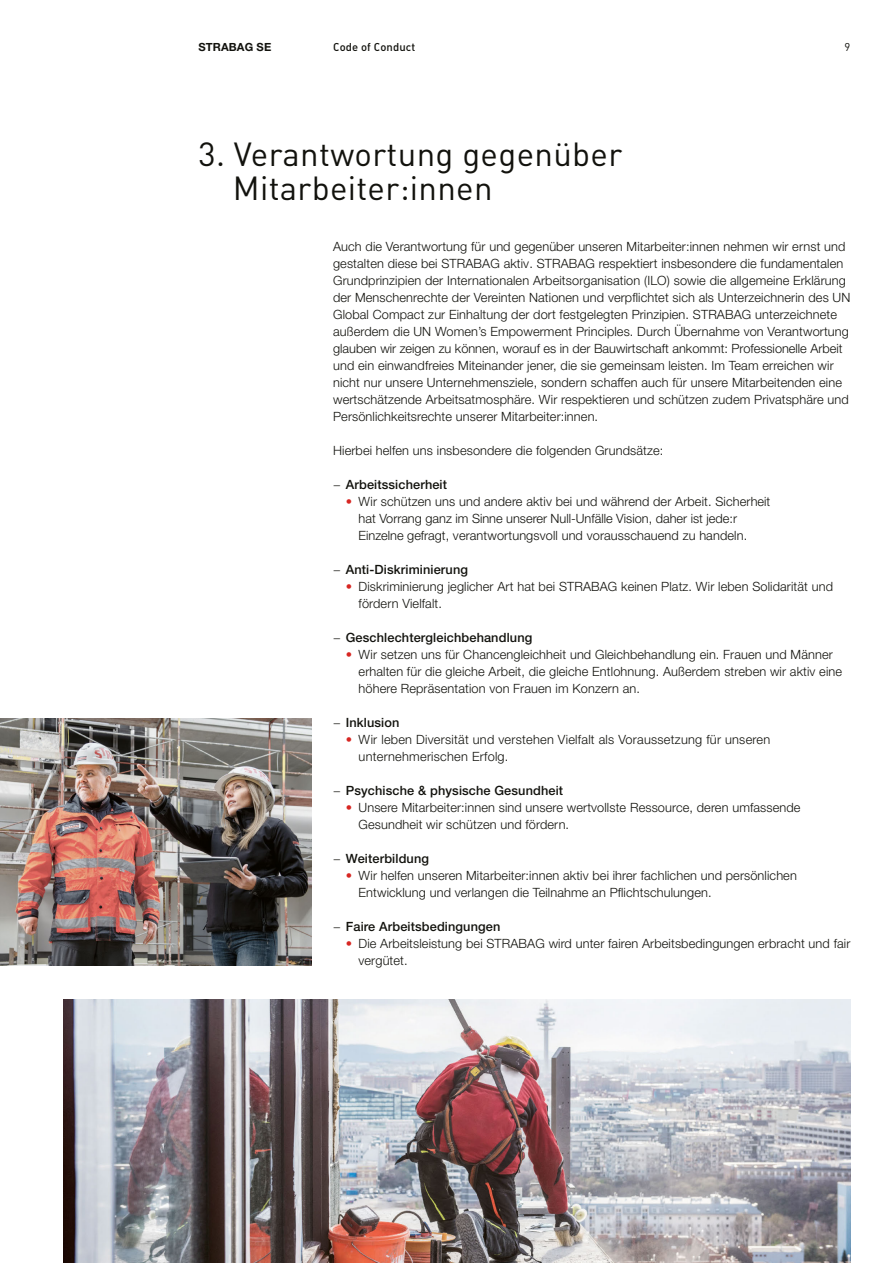
<style>
.page{position:relative;width:893px;height:1263px;background:#fff}
.page>*{position:absolute;margin:0;border:0;box-sizing:border-box;transform-origin:0 0}
.t1{font:33px/34px "DIN Pro";letter-spacing:.01em;color:#12120d}
.t2{font:300 12.75px/17px "Helvetica Neue LT Pro";letter-spacing:.01em;color:#12120d}
.t3{font:500 12.75px "Helvetica Neue LT Pro";letter-spacing:.01em;color:#12120d}
.t4{font:500 11.25px "DIN Pro";letter-spacing:.01em;color:#12120d}
.t5{font:700 11.25px "Helvetica Neue LT Pro";letter-spacing:.01em;color:#12120d}
.t6{font:11.25px "DIN Pro";color:#12120d}
.s1{font-weight:300}
.s2{color:#d72622}
</style>
<div class="page">
<img style="left:0;top:718px;width:312px;height:247px">
<img style="left:64px;top:999px;width:786px;height:264px">
<p class="t5" style="left:198px;top:40px;width:74px">STRABAG SE</p>
<p class="t4" style="left:333px;top:39px;width:84px">Code of Conduct</p>
<p class="t6" style="left:845px;top:39px;width:7px">9</p>
<h1 class="t1" style="left:233px;top:136px;width:391px;text-indent:-34px">3. Verantwortung gegenüber<br>Mitarbeiter:innen</h1>
<p class="t2" style="left:333px;top:238px;width:519px">Auch die Verantwortung für und gegenüber unseren Mitarbeiter:innen nehmen wir ernst und gestalten diese bei STRABAG aktiv. STRABAG respektiert insbesondere die fundamentalen Grundprinzipien der Internationalen Arbeitsorganisation (ILO) sowie die allgemeine Erklärung der Menschenrechte der Vereinten Nationen und verpflichtet sich als Unterzeichnerin des UN Global Compact zur Einhaltung der dort festgelegten Prinzipien. STRABAG unterzeichnete außerdem die UN Women’s Empowerment Principles. Durch Übernahme von Verantwortung glauben wir zeigen zu können, worauf es in der Bauwirtschaft ankommt: Professionelle Arbeit und ein einwandfreies Miteinander jener, die sie gemeinsam leisten. Im Team erreichen wir nicht nur unsere Unternehmensziele, sondern schaffen auch für unsere Mitarbeitenden eine wertschätzende Arbeitsatmosphäre. Wir respektieren und schützen zudem Privatsphäre und Persönlichkeitsrechte unserer Mitarbeiter:innen.</p>
<p class="t2" style="left:333px;top:442px;width:332px">Hierbei helfen uns insbesondere die folgenden Grundsätze:</p>
<p class="t3" style="left:333px;top:477px;width:115px"><span class="s1">−</span> Arbeitssicherheit</p>
<p class="t2" style="left:359px;top:493px;width:413px;text-indent:-13px"><span class="s2">•</span> Wir schützen uns und andere aktiv bei und während der Arbeit. Sicherheit hat Vorrang ganz im Sinne unserer Null-Unfälle Vision, daher ist jede:r<br>Einzelne gefragt, verantwortungsvoll und vorausschauend zu handeln.</p>
<p class="t3" style="left:333px;top:562px;width:136px"><span class="s1">−</span> Anti-Diskriminierung</p>
<p class="t2" style="left:359px;top:578px;width:476px;text-indent:-13px"><span class="s2">•</span> Diskriminierung jeglicher Art hat bei STRABAG keinen Platz. Wir leben Solidarität und fördern Vielfalt.</p>
<p class="t3" style="left:333px;top:630px;width:201px"><span class="s1">−</span> Geschlechtergleichbehandlung</p>
<p class="t2" style="left:359px;top:646px;width:485px;text-indent:-13px"><span class="s2">•</span> Wir setzen uns für Chancengleichheit und Gleichbehandlung ein. Frauen und Männer erhalten für die gleiche Arbeit, die gleiche Entlohnung. Außerdem streben wir aktiv eine höhere Repräsentation von Frauen im Konzern an.</p>
<p class="t3" style="left:333px;top:715px;width:68px"><span class="s1">−</span> Inklusion</p>
<p class="t2" style="left:359px;top:731px;width:413px;text-indent:-13px"><span class="s2">•</span> Wir leben Diversität und verstehen Vielfalt als Voraussetzung für unseren unternehmerischen Erfolg.</p>
<p class="t3" style="left:333px;top:783px;width:232px"><span class="s1">−</span> Psychische &amp; physische Gesundheit</p>
<p class="t2" style="left:359px;top:799px;width:443px;text-indent:-13px"><span class="s2">•</span> Unsere Mitarbeiter:innen sind unsere wertvollste Ressource, deren umfassende<br>Gesundheit wir schützen und fördern.</p>
<p class="t3" style="left:333px;top:851px;width:97px"><span class="s1">−</span> Weiterbildung</p>
<p class="t2" style="left:359px;top:867px;width:440px;text-indent:-13px"><span class="s2">•</span> Wir helfen unseren Mitarbeiter:innen aktiv bei ihrer fachlichen und persönlichen<br>Entwicklung und verlangen die Teilnahme an Pflichtschulungen.</p>
<p class="t3" style="left:333px;top:919px;width:169px"><span class="s1">−</span> Faire Arbeitsbedingungen</p>
<p class="t2" style="left:359px;top:935px;width:493px;text-indent:-13px"><span class="s2">•</span> Die Arbeitsleistung bei STRABAG wird unter fairen Arbeitsbedingungen erbracht und fair vergütet.</p>
</div>
